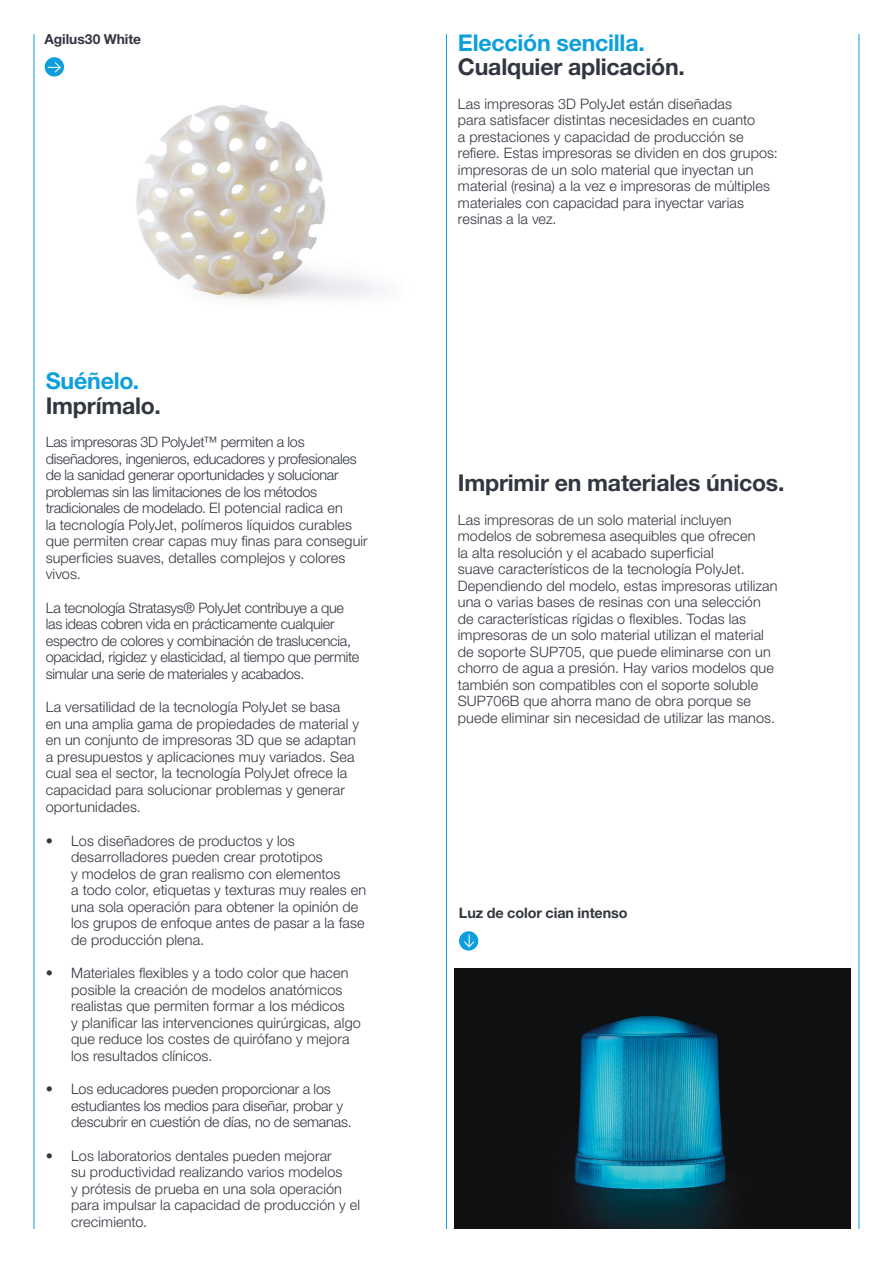
<style>
.page{position:relative;width:893px;height:1263px;background:#fff}
.page>*{position:absolute;margin:0;border:0;box-sizing:border-box;transform-origin:0 0}
.t1{font:700 23.1px "Helvetica Neue LT Std";letter-spacing:-.01em;color:#323640}
.t2{font:700 23.1px "Helvetica Neue LT Std";letter-spacing:-.01em;color:#0c9fdc}
.t3{font:700 23.1px "Helvetica Neue LT Std";letter-spacing:-.01em;color:#323641}
.t4{font:300 14.4px/16.5px "Helvetica Neue LT Std";letter-spacing:.005em;color:#323640}
.t5{font:300 14.4px/16.5px "Helvetica Neue LT Std";letter-spacing:-.015em;color:#323640}
.t6{font:700 14.4px "Helvetica Neue LT Std";letter-spacing:-.005em;color:#323640}
.t7{font:700 13.8px "Helvetica Neue LT Std";letter-spacing:-.005em;color:#323640}
</style>
<div class="page">
<hr style="left:34px;top:34px;width:1px;height:1195px;background:#0c9fdc">
<hr style="left:446px;top:34px;width:1px;height:1195px;background:#0c9fdc">
<hr style="left:859px;top:34px;width:1px;height:1195px;background:#0c9fdc">
<img style="left:455px;top:969px;width:395px;height:260px">
<img style="left:44px;top:57px;width:341px;height:244px">
<svg style="left:45px;top:57px;width:19px;height:20px"></svg>
<svg style="left:48px;top:61px;width:13px;height:12px"></svg>
<div style="left:459px;top:931px;width:19px;height:19px;background:#0c9fdc;border-radius:50%"></div>
<svg style="left:464px;top:934px;width:11px;height:14px"></svg>
<p class="t7" style="left:45px;top:30px;width:98px">Agilus30 White</p>
<h1 class="t2" style="left:46px;top:367px;width:95px">Suéñelo.</h1>
<h1 class="t3" style="left:46px;top:391px;width:117px">Imprímalo.</h1>
<p class="t5" style="left:46px;top:434px;width:324px">Las impresoras 3D PolyJet™ permiten a los diseñadores, ingenieros, educadores y profesionales de la sanidad generar oportunidades y solucionar problemas sin las limitaciones de los métodos tradicionales de modelado. El potencial radica en<br>la tecnología PolyJet, polímeros líquidos curables que permiten crear capas muy finas para conseguir superficies suaves, detalles complejos y colores vivos.</p>
<p class="t5" style="left:46px;top:599px;width:315px">La tecnología Stratasys® PolyJet contribuye a que las ideas cobren vida en prácticamente cualquier espectro de colores y combinación de traslucencia, opacidad, rigidez y elasticidad, al tiempo que permite simular una serie de materiales y acabados.</p>
<p class="t4" style="left:46px;top:699px;width:315px">La versatilidad de la tecnología PolyJet se basa en una amplia gama de propiedades de material y en un conjunto de impresoras 3D que se adaptan a presupuestos y aplicaciones muy variados. Sea cual sea el sector, la tecnología PolyJet ofrece la capacidad para solucionar problemas y generar oportunidades.</p>
<p class="t4" style="left:71px;top:832px;width:297px;text-indent:-26px">• Los diseñadores de productos y los desarrolladores pueden crear prototipos<br>y modelos de gran realismo con elementos<br>a todo color, etiquetas y texturas muy reales en una sola operación para obtener la opinión de los grupos de enfoque antes de pasar a la fase de producción plena.</p>
<p class="t4" style="left:71px;top:965px;width:291px;text-indent:-26px">• Materiales flexibles y a todo color que hacen posible la creación de modelos anatómicos realistas que permiten formar a los médicos<br>y planificar las intervenciones quirúrgicas, algo que reduce los costes de quirófano y mejora los resultados clínicos.</p>
<p class="t4" style="left:71px;top:1081px;width:282px;text-indent:-26px">• Los educadores pueden proporcionar a los estudiantes los medios para diseñar, probar y descubrir en cuestión de días, no de semanas.</p>
<p class="t4" style="left:71px;top:1147px;width:290px;text-indent:-26px">• Los laboratorios dentales pueden mejorar<br>su productividad realizando varios modelos<br>y prótesis de prueba en una sola operación para impulsar la capacidad de producción y el crecimiento.</p>
<h1 class="t2" style="left:458px;top:28px;width:188px">Elección sencilla.</h1>
<h1 class="t1" style="left:458px;top:53px;width:229px">Cualquier aplicación.</h1>
<p class="t4" style="left:458px;top:95px;width:321px">Las impresoras 3D PolyJet están diseñadas<br>para satisfacer distintas necesidades en cuanto<br>a prestaciones y capacidad de producción se refiere. Estas impresoras se dividen en dos grupos: impresoras de un solo material que inyectan un material (resina) a la vez e impresoras de múltiples materiales con capacidad para inyectar varias resinas a la vez.</p>
<h1 class="t1" style="left:458px;top:469px;width:328px">Imprimir en materiales únicos.</h1>
<p class="t4" style="left:458px;top:511px;width:321px">Las impresoras de un solo material incluyen modelos de sobremesa asequibles que ofrecen<br>la alta resolución y el acabado superficial<br>suave característicos de la tecnología PolyJet.<br>Dependiendo del modelo, estas impresoras utilizan una o varias bases de resinas con una selección de características rígidas o flexibles. Todas las impresoras de un solo material utilizan el material de soporte SUP705, que puede eliminarse con un chorro de agua a presión. Hay varios modelos que también son compatibles con el soporte soluble SUP706B que ahorra mano de obra porque se puede eliminar sin necesidad de utilizar las manos.</p>
<p class="t6" style="left:459px;top:904px;width:170px">Luz de color cian intenso</p>
</div>
